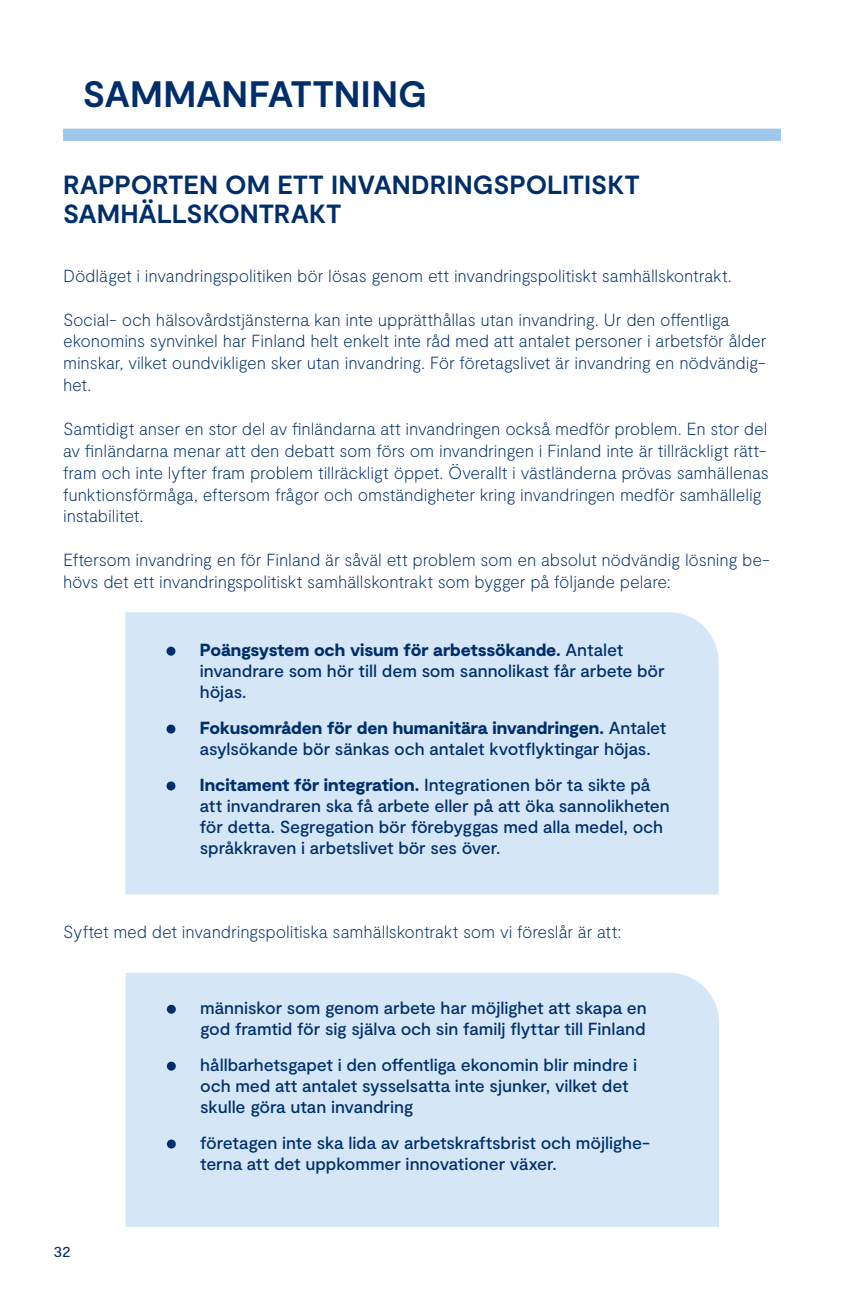
<style>
.page{position:relative;width:844px;height:1290px;background:#fff}
.page>*{position:absolute;margin:0;border:0;box-sizing:border-box;transform-origin:0 0}
.Otsikko{font:700 36.75px "Moderat";letter-spacing:-.005em;color:#002e6b}
.Otsikko_pieni{font:700 26.25px/28.9px "Moderat";letter-spacing:-.005em;color:#002e6b}
.Leipis{font:100 17.5px/21.9px "Moderat";letter-spacing:-.01em;color:#002e6b}
.t1{font:500 17.5px/21px "Moderat";letter-spacing:-.005em;color:#002e6b}
.t2{font:15.75px "Moderat";color:#002e6b}
.s1{font-weight:900;font-size:52.5px}
.s2{font-weight:900}
</style>
<div class="page">
<div style="left:63px;top:129px;width:717px;height:12px;background:#9dc8eb"></div>
<div style="left:125px;top:612px;width:593px;height:282px;background:#d5e7f6"></div>
<div style="left:126px;top:973px;width:592px;height:254px;background:#d5e7f6"></div>
<p class="Otsikko" style="left:83px;top:73px;width:345px">SAMMANFATTNING</p>
<p class="Otsikko_pieni" style="left:63px;top:172px;width:578px">RAPPORTEN OM ETT INVANDRINGSPOLITISKT<br>SAMHÄLLSKONTRAKT</p>
<p class="Leipis" style="left:63px;top:265px;width:670px">Dödläget i invandringspolitiken bör lösas genom ett invandringspolitiskt samhällskontrakt.</p>
<p class="Leipis" style="left:63px;top:309px;width:704px">Social- och hälsovårdstjänsterna kan inte upprätthållas utan invandring. Ur den offentliga ekonomins synvinkel har Finland helt enkelt inte råd med att antalet personer i arbetsför ålder minskar, vilket oundvikligen sker utan invandring. För företagslivet är invandring en nödvändig&shy;het.</p>
<p class="Leipis" style="left:63px;top:418px;width:707px">Samtidigt anser en stor del av finländarna att invandringen också medför problem. En stor del av finländarna menar att den debatt som förs om invandringen i Finland inte är tillräckligt rätt&shy;fram och inte lyfter fram problem tillräckligt öppet. Överallt i västländerna prövas samhällenas funktionsförmåga, eftersom frågor och omständigheter kring invandringen medför samhällelig instabilitet.</p>
<p class="Leipis" style="left:63px;top:549px;width:708px">Eftersom invandring en för Finland är såväl ett problem som en absolut nödvändig lösning be&shy;hövs det ett invandringspolitiskt samhällskontrakt som bygger på följande pelare:</p>
<p class="t1" style="left:200px;top:640px;width:466px;text-indent:-35px"><span class="s1">•</span> <span class="s2">Poängsystem och visum för arbetssökande.</span> Antalet invandrare som hör till dem som sannolikast får arbete bör höjas.</p>
<p class="t1" style="left:200px;top:718px;width:468px;text-indent:-35px"><span class="s1">•</span> <span class="s2">Fokusområden för den humanitära invandringen.</span> Antalet asylsökande bör sänkas och antalet kvotflyktingar höjas.</p>
<p class="t1" style="left:200px;top:775px;width:471px;text-indent:-35px"><span class="s1">•</span> <span class="s2">Incitament för integration.</span> Integrationen bör ta sikte på att invandraren ska få arbete eller på att öka sannolikheten för detta. Segregation bör förebyggas med alla medel, och språkkraven i arbetslivet bör ses över.</p>
<p class="Leipis" style="left:63px;top:921px;width:560px">Syftet med det invandringspolitiska samhällskontrakt som vi föreslår är att:</p>
<p class="t2" style="left:53px;top:1242px;width:19px">32</p>
<p class="t1" style="left:165px;top:998px;width:483px;text-align:right"><span class="s1">•</span> människor som genom arbete har möjlighet att skapa en god framtid för sig själva och sin familj flyttar till Finland</p>
<p class="t1" style="left:200px;top:1055px;width:438px;text-indent:-35px"><span class="s1">•</span> hållbarhetsgapet i den offentliga ekonomin blir mindre i och med att antalet sysselsatta inte sjunker, vilket det skulle göra utan invandring</p>
<p class="t1" style="left:200px;top:1133px;width:451px;text-indent:-35px"><span class="s1">•</span> företagen inte ska lida av arbetskraftsbrist och möjlighe&shy;terna att det uppkommer innovationer växer.</p>
</div>
